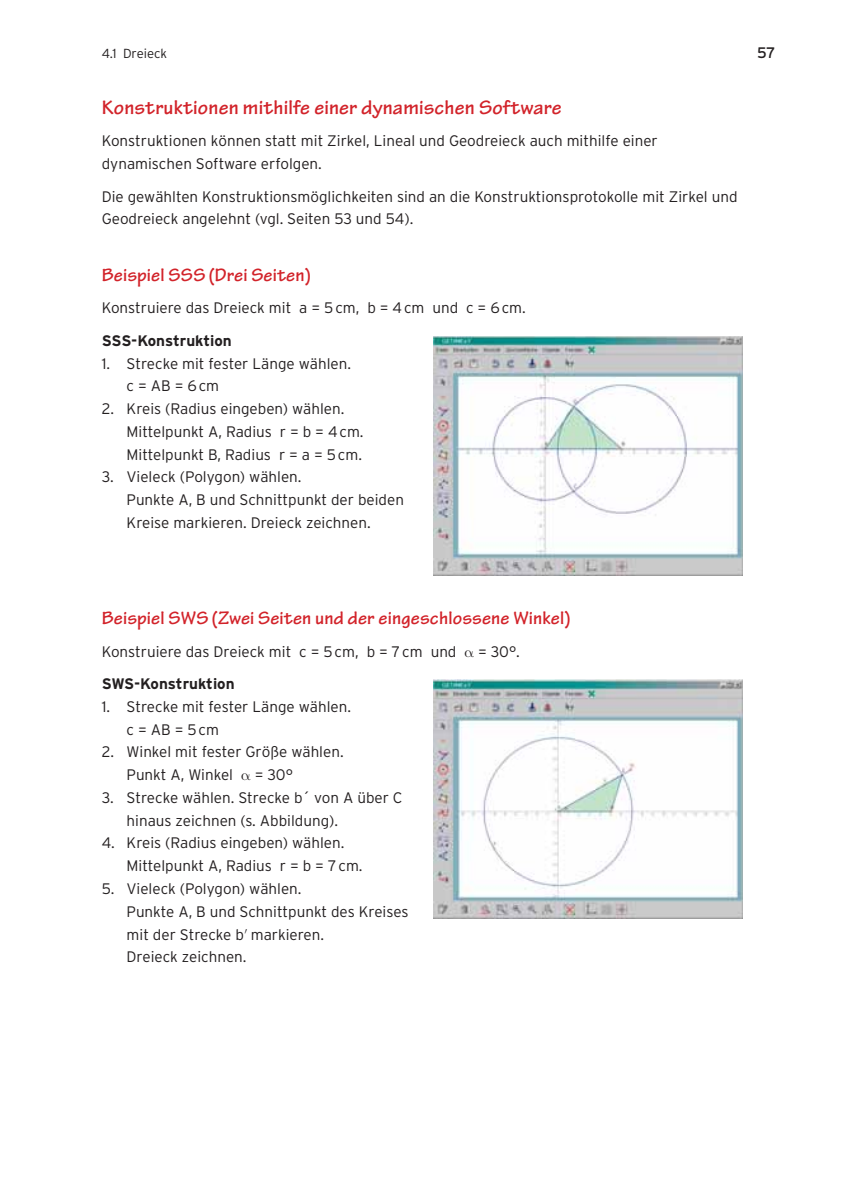
<style>
.page{position:relative;width:844px;height:1191px;background:#fff}
.page>*{position:absolute;margin:0;border:0;box-sizing:border-box;transform-origin:0 0}
.t1{font:700 21px "Tekton Pro";letter-spacing:.01em;color:#d2232a}
.t2{font:700 19.25px "Tekton Pro";letter-spacing:.01em;color:#d2232a}
.t3{font:300 15.22px/22.8px "Interstate";color:#231f20}
.t4{font:15.22px "Interstate";color:#231f20}
.t5{font:300 13.12px "Interstate";color:#231f20}
.s1{font-weight:700}
.s2{font-family:"Uni Math";font-weight:400}
</style>
<div class="page">
<img style="left:434px;top:336px;width:308px;height:239px">
<img style="left:434px;top:679px;width:308px;height:239px">
<p class="t5" style="left:102px;top:48px;width:67px">4.1 Dreieck</p>
<p class="t4" style="left:756px;top:46px;width:20px">57</p>
<p class="t1" style="left:102px;top:99px;width:461px">Konstruktionen mithilfe einer dynamischen Software</p>
<p class="t3" style="left:102px;top:131px;width:557px">Konstruktionen können statt mit Zirkel, Lineal und Geodreieck auch mithilfe einer dynamischen Software erfolgen.</p>
<p class="t3" style="left:102px;top:186px;width:637px">Die gewählten Konstruktionsmöglichkeiten sind an die Konstruktionsprotokolle mit Zirkel und<br>Geodreieck angelehnt (vgl. Seiten 53 und 54).</p>
<p class="t2" style="left:102px;top:267px;width:211px">Beispiel SSS (Drei Seiten)</p>
<p class="t3" style="left:102px;top:293px;width:425px;line-height:32.7px">Konstruiere das Dreieck mit a = 5 cm, b = 4 cm und c = 6 cm.<br><span class="s1">SSS-Konstruktion</span></p>
<p class="t3" style="left:126px;top:353px;width:226px;text-indent:-25px">1. Strecke mit fester Länge wählen. c = AB = 6 cm</p>
<p class="t3" style="left:126px;top:399px;width:238px;text-indent:-25px">2. Kreis (Radius eingeben) wählen.<br>Mittelpunkt A, Radius r = b = 4 cm.<br>Mittelpunkt B, Radius r = a = 5 cm.</p>
<p class="t3" style="left:126px;top:467px;width:279px;text-indent:-25px">3. Vieleck (Polygon) wählen.<br>Punkte A, B und Schnittpunkt der beiden<br>Kreise markieren. Dreieck zeichnen.</p>
<p class="t2" style="left:102px;top:610px;width:470px">Beispiel SWS (Zwei Seiten und der eingeschlossene Winkel)</p>
<p class="t3" style="left:102px;top:636px;width:419px;line-height:32.7px">Konstruiere das Dreieck mit c = 5 cm, b = 7 cm und <span class="s2">α</span> = 30°.<br><span class="s1">SWS-Konstruktion</span></p>
<p class="t3" style="left:126px;top:696px;width:226px;text-indent:-25px">1. Strecke mit fester Länge wählen. c = AB = 5 cm</p>
<p class="t3" style="left:126px;top:742px;width:218px;text-indent:-25px">2. Winkel mit fester Größe wählen.<br>Punkt A, Winkel <span class="s2">α</span> = 30°</p>
<p class="t3" style="left:126px;top:787px;width:277px;text-indent:-25px">3. Strecke wählen. Strecke b´ von A über C hinaus zeichnen (s. Abbildung).</p>
<p class="t3" style="left:126px;top:833px;width:237px;text-indent:-25px">4. Kreis (Radius eingeben) wählen.<br>Mittelpunkt A, Radius r = b = 7 cm.</p>
<p class="t3" style="left:126px;top:878px;width:283px;text-indent:-25px">5. Vieleck (Polygon) wählen.<br>Punkte A, B und Schnittpunkt des Kreises mit der Strecke b<span class="s2">′</span> markieren.<br>Dreieck zeichnen.</p>
</div>
